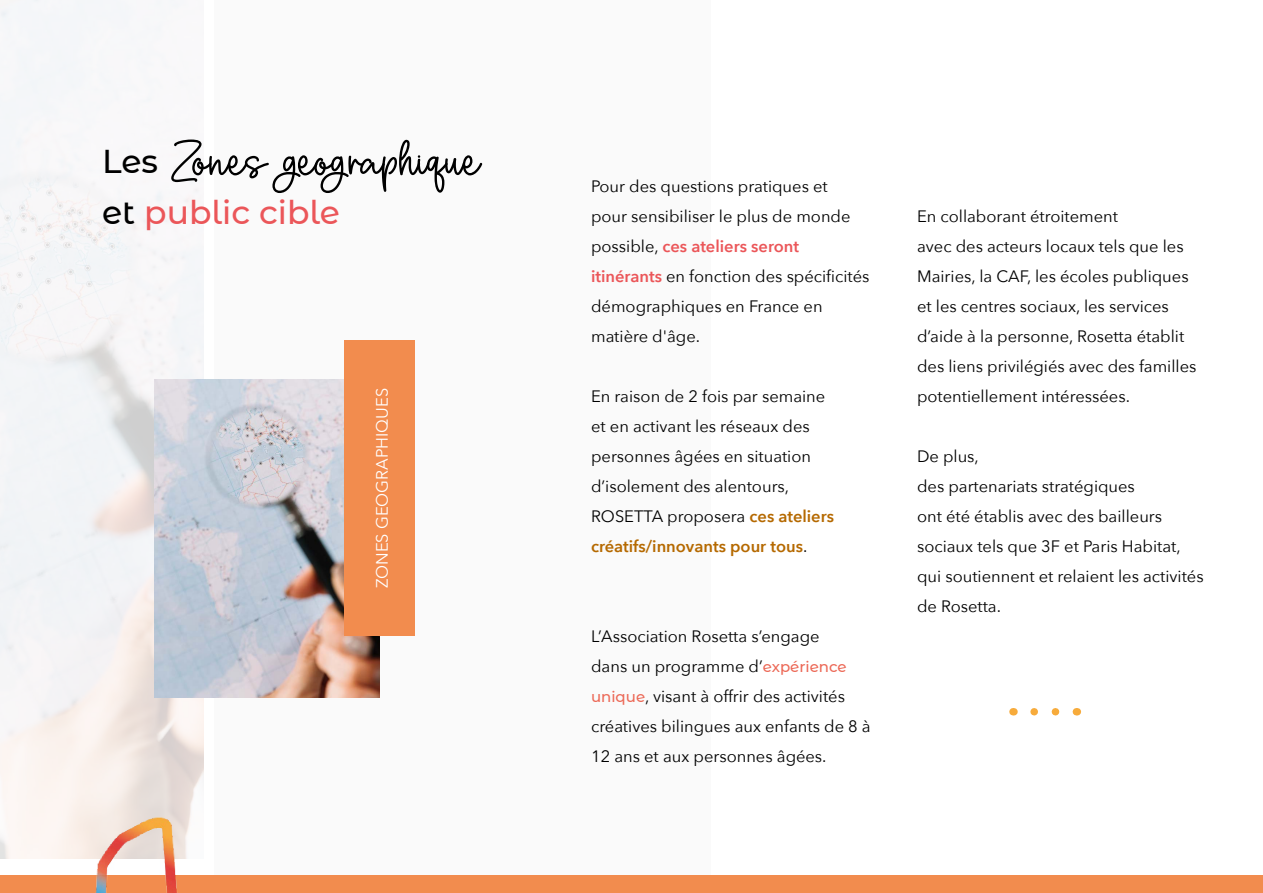
<style>
.page{position:relative;width:1263px;height:893px;background:#fff}
.page>*{position:absolute;margin:0;border:0;box-sizing:border-box;transform-origin:0 0}
.t1{font:52.5px "Camping Time";color:#000}
.t2{font:500 33px "Montserrat Alternates";color:#eb5659}
.t3{font:16.5px/30px "Avenir Next";color:#000}
.t4{font:16.5px "Avenir Next";color:#fff}
.s1{font-family:"Montserrat Alternates";font-weight:500;font-size:33px}
.s2{color:#000}
.s3{font-weight:600;color:#eb5659}
.s4{font-weight:600;color:#b56900}
.s5{font-family:"Montserrat Alternates";font-weight:500;font-size:15px;color:#ec6957}
</style>
<div class="page">
<div style="left:214px;top:0;width:496px;height:893px;background:#fafafa"></div>
<div style="left:0;top:876px;width:1263px;height:17px;background:#f28c4e"></div>
<img style="left:81px;top:800px;width:109px;height:93px">
<img style="left:154px;top:379px;width:225px;height:318px">
<div style="left:344px;top:340px;width:71px;height:296px;background:#f28c4e"></div>
<svg style="left:1034px;top:708px;width:26px;height:7px"></svg>
<h1 class="t1" style="left:102px;top:136px;width:380px"><span class="s1">Les</span> Zones géographique</h1>
<h2 class="t2" style="left:102px;top:189px;width:239px"><span class="s2">et</span> public cible</h2>
<p class="t4" style="left:368px;top:588px;width:202px;rotate:-90deg">ZONES GEOGRAPHIQUES</p>
<p class="t3" style="left:591px;top:170px;width:280px">Pour des questions pratiques et<br>pour sensibiliser le plus de monde possible, <span class="s3">ces ateliers seront itinérants</span> en fonction des spécificités démographiques en France en matière d'âge.</p>
<p class="t3" style="left:591px;top:380px;width:244px">En raison de 2 fois par semaine et en activant les réseaux des personnes âgées en situation d’isolement des alentours,<br>ROSETTA proposera <span class="s4">ces ateliers créatifs/innovants pour tous</span>.</p>
<p class="t3" style="left:591px;top:620px;width:281px">L’Association Rosetta s’engage<br>dans un programme d’<span class="s5">expérience unique</span>, visant à offrir des activités créatives bilingues aux enfants de 8 à 12 ans et aux personnes âgées.</p>
<p class="t3" style="left:917px;top:200px;width:281px">En collaborant étroitement<br>avec des acteurs locaux tels que les Mairies, la CAF, les écoles publiques et les centres sociaux, les services d’aide à la personne, Rosetta établit des liens privilégiés avec des familles potentiellement intéressées.</p>
<p class="t3" style="left:917px;top:440px;width:288px">De plus,<br>des partenariats stratégiques<br>ont été établis avec des bailleurs sociaux tels que 3F et Paris Habitat, qui soutiennent et relaient les activités de Rosetta.</p>
</div>
